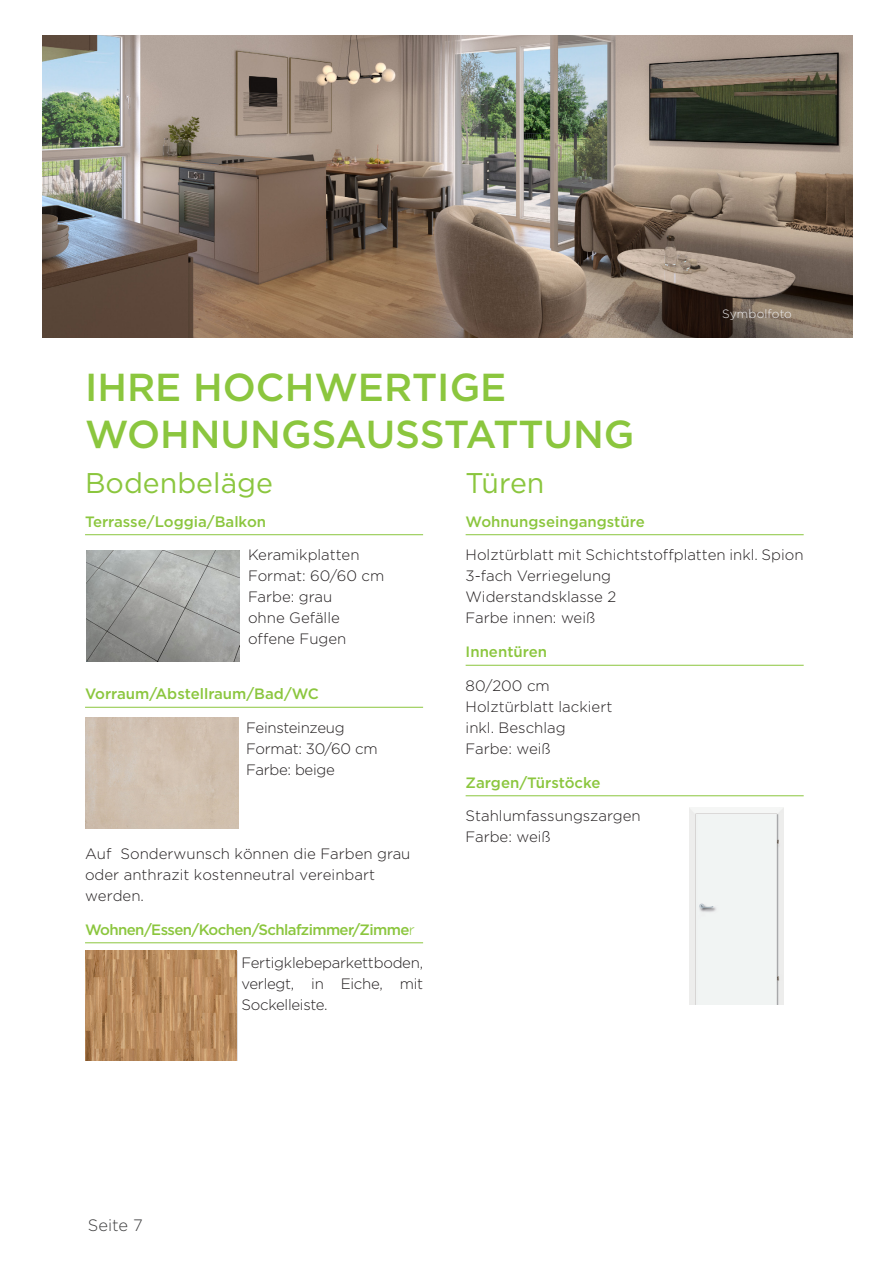
<style>
.page{position:relative;width:893px;height:1263px;background:#fff}
.page>*{position:absolute;margin:0;border:0;box-sizing:border-box;transform-origin:0 0}
.t1{font:500 39px/46.8px "Gotham";color:#8bc63e}
.t2{font:28.5px "Gotham";color:#8bc63e}
.t3{font:300 16.5px "Gotham";color:#3e3e3f}
.t4{font:300 15px/21px "Gotham";color:#231f20}
.t5{font:500 15px "Gotham";color:#8bc63e}
.t6{font:500 15px "Gotham";letter-spacing:-.04em;color:#8bc63e}
.t7{font:300 15px/21px "Gotham";letter-spacing:-.02em;color:#231f20}
.t8{font:300 12px "Gotham";letter-spacing:.005em;color:#ececee}
.s1{font-weight:300}
</style>
<div class="page">
<hr style="left:85px;top:534px;width:338px;height:1px;background:#8bc63e">
<hr style="left:85px;top:707px;width:338px;height:1px;background:#8bc63e">
<hr style="left:85px;top:942px;width:338px;height:1px;background:#8bc63e">
<img style="left:85px;top:951px;width:152px;height:109px">
<hr style="left:466px;top:534px;width:338px;height:1px;background:#8bc63e">
<hr style="left:466px;top:665px;width:338px;height:1px;background:#8bc63e">
<hr style="left:466px;top:795px;width:338px;height:1px;background:#8bc63e">
<div style="left:690px;top:807px;width:94px;height:197px;background:#f1f4f3"></div>
<img style="left:43px;top:36px;width:810px;height:301px">
<img style="left:86px;top:551px;width:154px;height:110px">
<p class="t8" style="left:722px;top:308px;width:71px">Symbolfoto</p>
<h1 class="t1" style="left:85px;top:364px;width:551px">IHRE HOCHWERTIGE<br>WOHNUNGSAUSSTATTUNG</h1>
<h2 class="t2" style="left:85px;top:470px;width:189px">Bodenbeläge</h2>
<p class="t5" style="left:85px;top:513px;width:183px">Terrasse/Loggia/Balkon</p>
<p class="t4" style="left:248px;top:545px;width:138px">Keramikplatten<br>Format: 60/60 cm<br>Farbe: grau<br>ohne Gefälle offene Fugen</p>
<h2 class="t2" style="left:466px;top:470px;width:80px">Türen</h2>
<p class="t5" style="left:466px;top:513px;width:181px">Wohnungseingangstüre</p>
<p class="t4" style="left:466px;top:545px;width:340px">Holztürblatt mit Schichtstoff platten inkl. Spion<br>3-fach Verriegelung<br>Widerstandsklasse 2<br>Farbe innen: weiß</p>
<p class="t5" style="left:466px;top:644px;width:83px">Innentüren</p>
<p class="t4" style="left:466px;top:675px;width:148px">80/200 cm<br>Holztürblatt lackiert inkl. Beschlag<br>Farbe: weiß</p>
<p class="t5" style="left:466px;top:774px;width:136px">Zargen/Türstöcke</p>
<p class="t4" style="left:466px;top:806px;width:177px">Stahlumfassungszargen<br>Farbe: weiß</p>
<p class="t5" style="left:85px;top:686px;width:236px">Vorraum/Abstellraum/Bad/WC</p>
<p class="t7" style="left:246px;top:717px;width:133px">Feinsteinzeug<br>Format: 30/60 cm<br>Farbe: beige</p>
<p class="t4" style="left:85px;top:843px;width:327px">Auf Sonderwunsch können die Farben grau oder anthrazit kosten neutral vereinbart werden.</p>
<p class="t6" style="left:85px;top:921px;width:331px">Wohnen/Essen/Kochen/Schlafzimmer/Zimme<span class="s1">r</span></p>
<p class="t4" style="left:241px;top:953px;width:183px;text-align:justify">Fertigklebeparkettboden, verlegt, in Eiche, mit Sockelleiste.</p>
<p class="t3" style="left:88px;top:1217px;width:56px">Seite 7</p>
</div>
